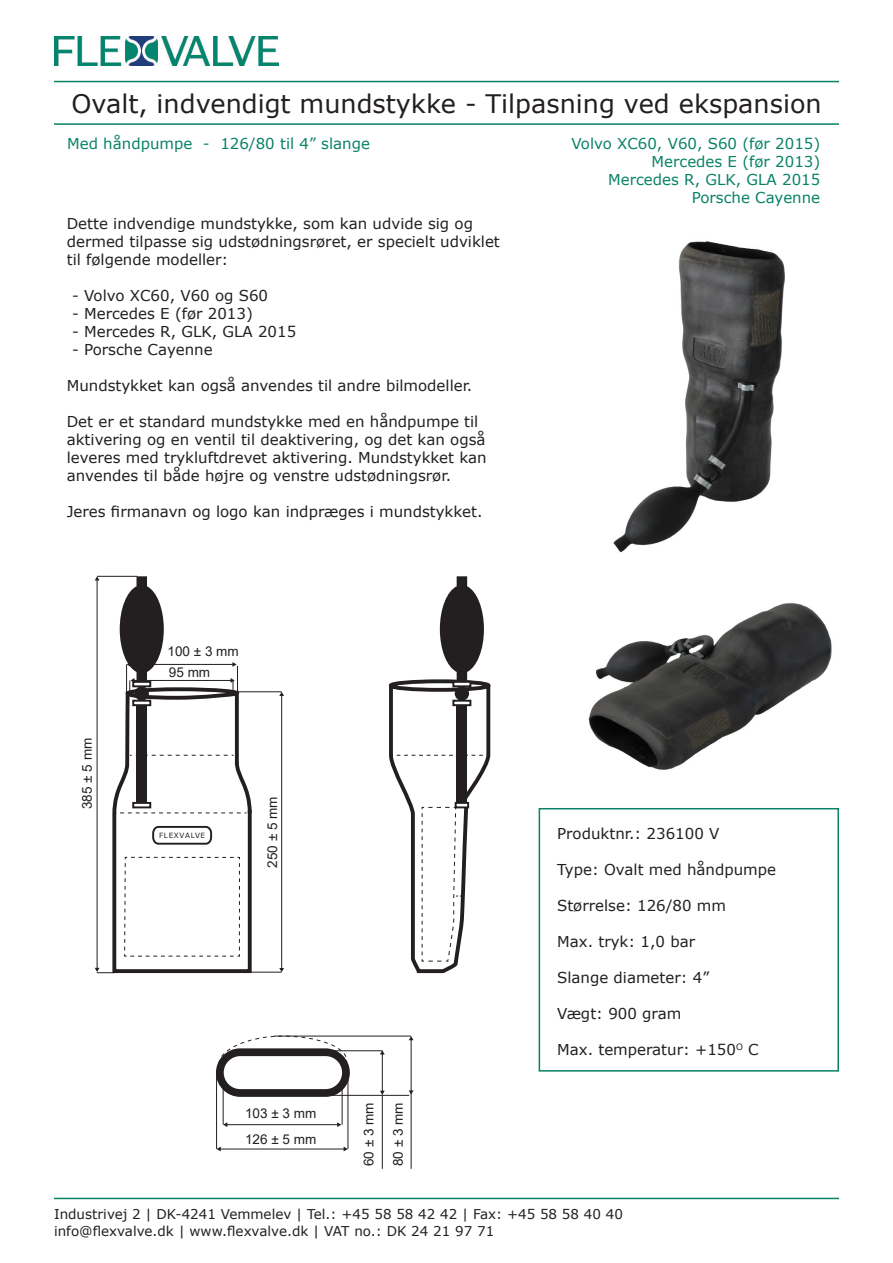
<style>
.page{position:relative;width:893px;height:1263px;background:#fff}
.page>*{position:absolute;margin:0;border:0;box-sizing:border-box;transform-origin:0 0}
.t1{font:25.5px "Verdana";color:#231f20}
.t2{font:15px/18px "Verdana";color:#231f20}
.t3{font:15px/18px "Verdana";color:#088265;text-align:right}
.t4{font:13.5px/16.2px "Verdana";color:#231f20}
.t5{font:13.5px "Arial";color:#231f20}
.t6{font:7.2px "Verdana";letter-spacing:.1em;color:#231f20}
</style>
<div class="page">
<img style="left:54px;top:37px;width:225px;height:28px">
<hr style="left:54px;top:81px;width:785px;height:1px;background:#088265">
<hr style="left:54px;top:123px;width:785px;height:2px;background:#088265">
<hr style="left:54px;top:1198px;width:785px;height:1px;background:#088265">
<img style="left:588px;top:603px;width:244px;height:167px">
<div style="left:539px;top:808px;width:300px;height:263px;border:2px solid #088265"></div>
<img style="left:613px;top:241px;width:172px;height:312px">
<svg style="left:225px;top:1035px;width:123px;height:23px"></svg>
<hr style="left:411px;top:1091px;width:1px;height:78px;background:#231f20">
<hr style="left:382px;top:1094px;width:1px;height:75px;background:#231f20">
<hr style="left:235px;top:691px;width:47px;height:1px;background:#231f20">
<hr style="left:238px;top:972px;width:44px;height:1px;background:#231f20">
<hr style="left:382px;top:1054px;width:1px;height:37px;background:#231f20">
<svg style="left:380px;top:1050px;width:5px;height:4px"></svg>
<svg style="left:380px;top:1091px;width:5px;height:4px"></svg>
<hr style="left:411px;top:1039px;width:1px;height:52px;background:#231f20">
<svg style="left:409px;top:1036px;width:5px;height:4px"></svg>
<svg style="left:409px;top:1090px;width:5px;height:4px"></svg>
<hr style="left:281px;top:695px;width:1px;height:274px;background:#231f20">
<svg style="left:279px;top:692px;width:5px;height:4px"></svg>
<svg style="left:279px;top:968px;width:5px;height:4px"></svg>
<hr style="left:227px;top:1124px;width:111px;height:1px;background:#231f20">
<svg style="left:224px;top:1122px;width:3px;height:5px"></svg>
<svg style="left:337px;top:1122px;width:4px;height:5px"></svg>
<hr style="left:220px;top:1149px;width:124px;height:1px;background:#231f20">
<svg style="left:217px;top:1146px;width:4px;height:5px"></svg>
<svg style="left:344px;top:1146px;width:4px;height:5px"></svg>
<svg style="left:388px;top:576px;width:103px;height:398px"></svg>
<div style="left:455px;top:686px;width:14px;height:15px;background:#231f20;border-radius:50%"></div>
<hr style="left:342px;top:1083px;width:1px;height:42px;background:#231f20">
<hr style="left:348px;top:1078px;width:1px;height:71px;background:#231f20">
<hr style="left:216px;top:1072px;width:1px;height:77px;background:#231f20">
<hr style="left:330px;top:1050px;width:52px;height:1px;background:#231f20">
<hr style="left:328px;top:1095px;width:81px;height:1px;background:#231f20">
<hr style="left:274px;top:1036px;width:137px;height:1px;background:#231f20">
<hr style="left:223px;top:1076px;width:1px;height:49px;background:#231f20">
<svg style="left:95px;top:576px;width:159px;height:398px"></svg>
<div style="left:135px;top:686px;width:14px;height:15px;background:#231f20;border-radius:50%"></div>
<div style="left:220px;top:1052px;width:126px;height:41px;background:#fff;border-radius:20px"></div>
<div style="left:216px;top:1048px;width:134px;height:49px;border:8px solid #231f20;border-radius:20px"></div>
<h1 class="t1" style="left:71px;top:86px;width:752px">Ovalt, indvendigt mundstykke - Tilpasning ved ekspansion</h1>
<p class="t3" style="left:67px;top:135px;width:304px">Med håndpumpe - 126/80 til 4” slange</p>
<p class="t3" style="left:571px;top:135px;width:250px">Volvo XC60, V60, S60 (før 2015)<br>Mercedes E (før 2013)<br>Mercedes R, GLK, GLA 2015<br>Porsche Cayenne</p>
<p class="t2" style="left:67px;top:215px;width:435px">Dette indvendige mundstykke, som kan udvide sig og dermed tilpasse sig udstødningsrøret, er specielt udviklet til følgende modeller:</p>
<p class="t2" style="left:72px;top:287px;width:198px">- Volvo XC60, V60 og S60</p>
<p class="t2" style="left:72px;top:305px;width:182px">- Mercedes E (før 2013)</p>
<p class="t2" style="left:72px;top:323px;width:226px">- Mercedes R, GLK, GLA 2015</p>
<p class="t2" style="left:72px;top:341px;width:142px">- Porsche Cayenne</p>
<p class="t2" style="left:67px;top:377px;width:407px">Mundstykket kan også anvendes til andre bilmodeller.</p>
<p class="t2" style="left:67px;top:413px;width:422px">Det er et standard mundstykke med en håndpumpe til aktivering og en ventil til deaktivering, og det kan også leveres med trykluftdrevet aktivering. Mundstykket kan anvendes til både højre og venstre udstødningsrør.</p>
<p class="t2" style="left:67px;top:503px;width:417px">Jeres firmanavn og logo kan indpræges i mundstykket.</p>
<p class="t5" style="left:167px;top:642px;width:73px">100 ± 3 mm</p>
<p class="t5" style="left:78px;top:809px;width:73px;rotate:-90deg">385 ± 5 mm</p>
<p class="t5" style="left:169px;top:663px;width:43px">95 mm</p>
<p class="t6" style="left:159px;top:830px;width:48px">FLEXVALVE</p>
<p class="t5" style="left:263px;top:868px;width:73px;rotate:-90deg">250 ± 5 mm</p>
<p class="t5" style="left:245px;top:1104px;width:73px">103 ± 3 mm</p>
<p class="t5" style="left:359px;top:1166px;width:65px;rotate:-90deg">60 ± 3 mm</p>
<p class="t5" style="left:245px;top:1130px;width:73px">126 ± 5 mm</p>
<p class="t5" style="left:389px;top:1166px;width:65px;rotate:-90deg">80 ± 3 mm</p>
<p class="t2" style="left:557px;top:824px;width:164px">Produktnr.: 236100 V</p>
<p class="t2" style="left:557px;top:860px;width:220px">Type: Ovalt med håndpumpe</p>
<p class="t2" style="left:557px;top:896px;width:170px">Størrelse: 126/80 mm</p>
<p class="t2" style="left:557px;top:932px;width:140px">Max. tryk: 1,0 bar</p>
<p class="t2" style="left:557px;top:968px;width:154px">Slange diameter: 4”</p>
<p class="t2" style="left:557px;top:1004px;width:126px">Vægt: 900 gram</p>
<p class="t2" style="left:557px;top:1040px;width:203px">Max. temperatur: +150<sup>O</sup> C</p>
<p class="t4" style="left:54px;top:1206px;width:570px">Industrivej 2 | DK-4241 Vemmelev | Tel.: +45 58 58 42 42 | Fax: +45 58 58 40 40 info@flexvalve.dk | www.flexvalve.dk | VAT no.: DK 24 21 97 71</p>
</div>
